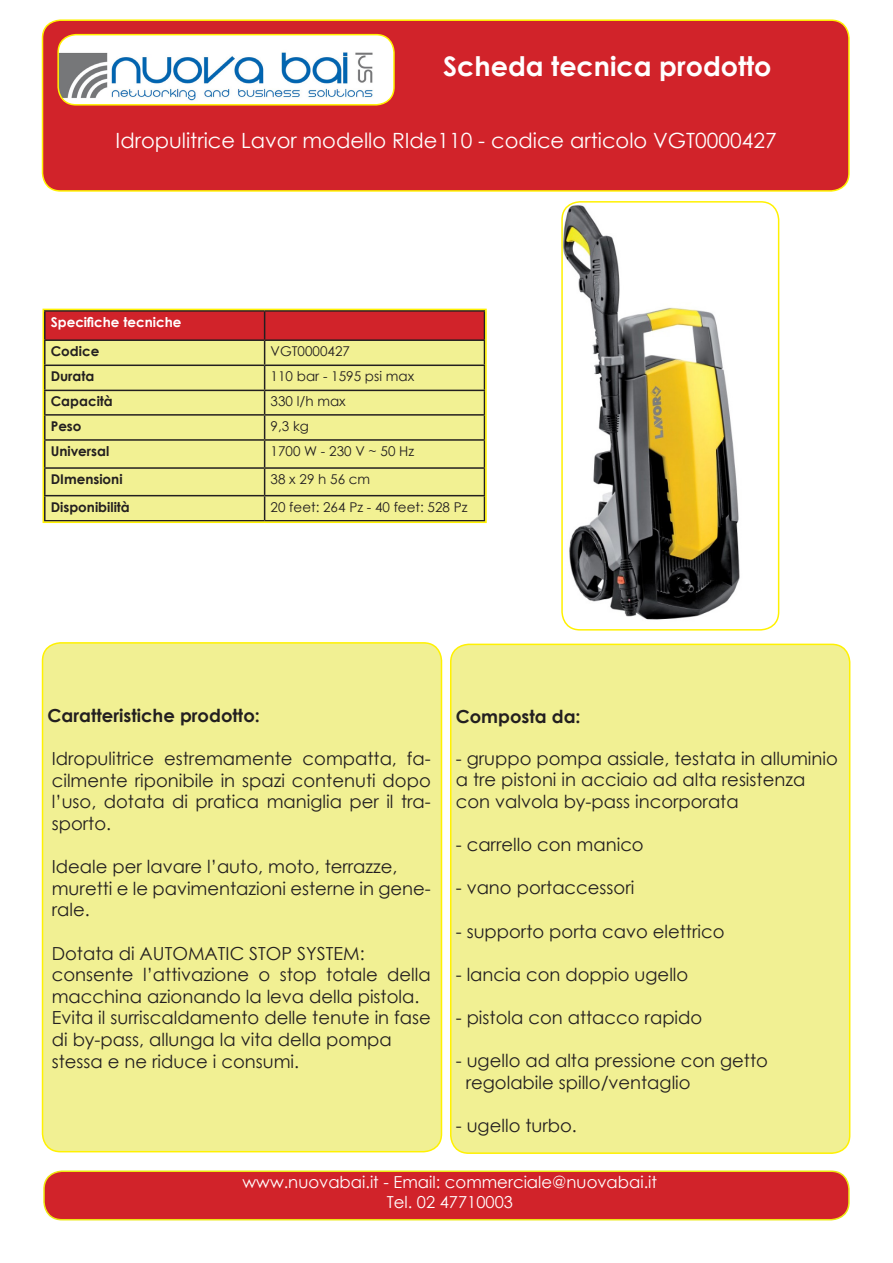
<style>
.page{position:relative;width:893px;height:1263px;background:#fff}
.page>*{position:absolute;margin:0;border:0;box-sizing:border-box;transform-origin:0 0}
.t1{font:700 27px "Century Gothic";color:#fff}
.t2{font:21px "Century Gothic";color:#fff}
.t3{font:18px/21.6px "Century Gothic";color:#231f20}
.t4{font:700 18px "Century Gothic";color:#231f20}
.t5{font:16.5px/19.8px "Century Gothic";color:#fff;text-align:center}
.t6{font:13.5px "Century Gothic";color:#231f20}
.t7{font:700 13.5px "Century Gothic";color:#231f20}
.t8{font:700 13.5px "Century Gothic";color:#fff}
</style>
<div class="page">
<div style="left:43px;top:643px;width:398px;height:509px;background:#f1f093;border-radius:18px"></div>
<div style="left:42px;top:642px;width:400px;height:510px;border:2px solid #fff101;border-radius:18px"></div>
<div style="left:43px;top:20px;width:806px;height:171px;background:#d1232a;border-radius:18px"></div>
<div style="left:42px;top:19px;width:808px;height:173px;border:2px solid #fff101;border-radius:18px"></div>
<svg style="left:46px;top:312px;width:438px;height:208px;background:#e2ca7e"></svg>
<div style="left:43px;top:309px;width:444px;height:214px;border:2px solid #fff101"></div>
<div style="left:451px;top:644px;width:399px;height:509px;background:#f1f093;border-radius:18px"></div>
<div style="left:450px;top:644px;width:400px;height:510px;border:2px solid #fff101;border-radius:18px"></div>
<img style="left:562px;top:204px;width:178px;height:422px">
<div style="left:561px;top:201px;width:218px;height:430px;border:2px solid #fff101;border-radius:18px"></div>
<div style="left:44px;top:1171px;width:805px;height:49px;background:#d1232a;border-radius:18px"></div>
<div style="left:43px;top:1170px;width:807px;height:50px;border:2px solid #ece810;border-radius:18px"></div>
<img style="left:58px;top:35px;width:334px;height:68px">
<div style="left:57px;top:34px;width:338px;height:72px;border:2px solid #fff101;border-radius:18px"></div>
<p class="t1" style="left:443px;top:46px;width:330px">Scheda tecnica prodotto</p>
<p class="t2" style="left:116px;top:125px;width:662px">Idropulitrice Lavor modello RIde110 - codice articolo VGT0000427</p>
<p class="t8" style="left:51px;top:312px;width:132px">Specifiche tecniche</p>
<p class="t7" style="left:51px;top:341px;width:50px">Codice</p>
<p class="t6" style="left:271px;top:342px;width:81px">VGT0000427</p>
<p class="t7" style="left:51px;top:366px;width:45px">Durata</p>
<p class="t6" style="left:271px;top:367px;width:145px">110 bar - 1595 psi max</p>
<p class="t7" style="left:51px;top:391px;width:64px">Capacità</p>
<p class="t6" style="left:271px;top:392px;width:77px">330 l/h max</p>
<p class="t7" style="left:51px;top:416px;width:32px">Peso</p>
<p class="t6" style="left:271px;top:417px;width:40px">9,3 kg</p>
<p class="t7" style="left:51px;top:441px;width:60px">Universal</p>
<p class="t6" style="left:271px;top:442px;width:145px">1700 W - 230 V ~ 50 Hz</p>
<p class="t7" style="left:51px;top:469px;width:73px">DImensioni</p>
<p class="t6" style="left:271px;top:470px;width:101px">38 x 29 h 56 cm</p>
<p class="t7" style="left:51px;top:497px;width:81px">Disponibilità</p>
<p class="t6" style="left:271px;top:497px;width:198px">20 feet: 264 Pz - 40 feet: 528 Pz</p>
<p class="t4" style="left:48px;top:702px;width:214px">Caratteristiche prodotto:</p>
<p class="t3" style="left:52px;top:747px;width:381px;text-align:justify">Idropulitrice estremamente compatta, fa&shy;cilmente riponibile in spazi contenuti dopo l’uso, dotata di pratica maniglia per il tra&shy;sporto.</p>
<p class="t3" style="left:52px;top:855px;width:347px">Ideale per lavare l’auto, moto, terrazze,</p>
<p class="t3" style="left:52px;top:877px;width:380px">muretti e le pavimentazioni esterne in gene&shy;rale.</p>
<p class="t3" style="left:52px;top:942px;width:314px">Dotata di AUTOMATIC STOP SYSTEM:</p>
<p class="t3" style="left:52px;top:963px;width:380px">consente l’attivazione o stop totale della macchina azionando la leva della pistola.</p>
<p class="t3" style="left:52px;top:1007px;width:380px">Evita il surriscaldamento delle tenute in fase di by-pass, allunga la vita della pompa</p>
<p class="t3" style="left:52px;top:1050px;width:249px">stessa e ne riduce i consumi.</p>
<p class="t4" style="left:456px;top:703px;width:126px">Composta da:</p>
<p class="t3" style="left:456px;top:747px;width:384px">- gruppo pompa assiale, testata in alluminio a tre pistoni in acciaio ad alta resistenza con valvola by-pass incorporata</p>
<p class="t3" style="left:456px;top:834px;width:190px">- carrello con manico</p>
<p class="t3" style="left:456px;top:877px;width:180px">- vano portaccessori</p>
<p class="t3" style="left:456px;top:920px;width:270px">- supporto porta cavo elettrico</p>
<p class="t3" style="left:456px;top:963px;width:234px">- lancia con doppio ugello</p>
<p class="t3" style="left:456px;top:1006px;width:248px">- pistola con attacco rapido</p>
<p class="t3" style="left:456px;top:1050px;width:314px">- ugello ad alta pressione con getto</p>
<p class="t3" style="left:466px;top:1071px;width:226px">regolabile spillo/ventaglio</p>
<p class="t3" style="left:456px;top:1114px;width:123px">- ugello turbo.</p>
<p class="t5" style="left:243px;top:1172px;width:416px">www.nuovabai.it - Email: commerciale@nuovabai.it<br>Tel. 02 47710003</p>
</div>
